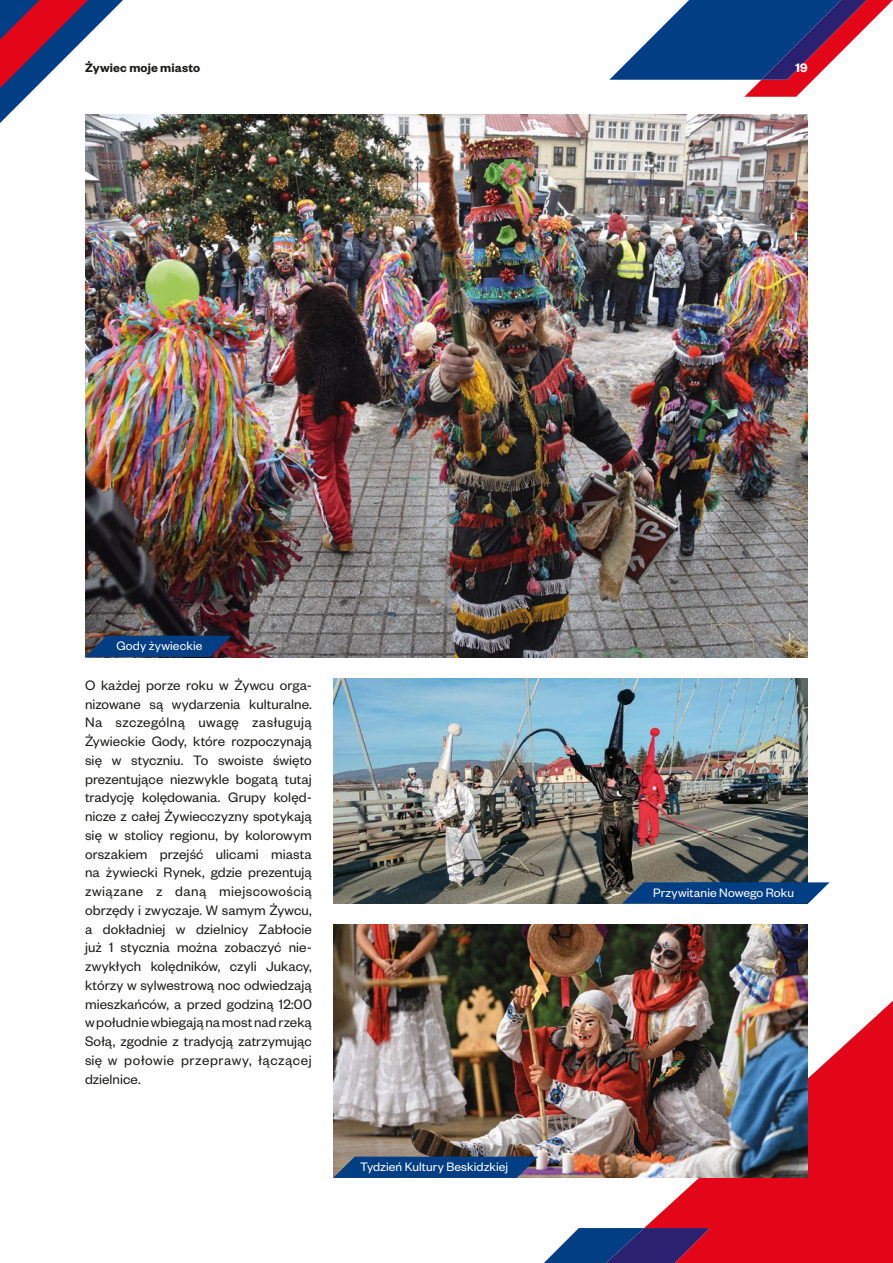
<style>
.page{position:relative;width:893px;height:1263px;background:#fff}
.page>*{position:absolute;margin:0;border:0;box-sizing:border-box;transform-origin:0 0}
.t1{font:15px/18.8px "Founders Grotesk";letter-spacing:.025em;color:#1d1d1b;text-align:justify}
.t2{font:13.5px "Founders Grotesk";letter-spacing:.01em;color:#fff}
.t3{font:600 13.5px "Founders Grotesk";letter-spacing:.01em;color:#1d1d1b}
.t4{font:600 13.5px "Founders Grotesk";color:#fff}
</style>
<div class="page">
<svg style="left:609px;top:0;width:284px;height:97px"></svg>
<svg style="left:0;top:0;width:101px;height:123px"></svg>
<svg style="left:644px;top:1001px;width:249px;height:262px;fill:#e30518"></svg>
<svg style="left:544px;top:1228px;width:166px;height:35px"></svg>
<img style="left:333px;top:678px;width:475px;height:226px">
<img style="left:85px;top:115px;width:723px;height:542px">
<img style="left:333px;top:925px;width:475px;height:253px">
<svg style="left:85px;top:636px;width:147px;height:21px"></svg>
<svg style="left:622px;top:882px;width:207px;height:22px"></svg>
<svg style="left:333px;top:1157px;width:205px;height:21px"></svg>
<p class="t3" style="left:85px;top:59px;width:117px">Żywiec moje miasto</p>
<p class="t4" style="left:796px;top:59px;width:14px">19</p>
<p class="t2" style="left:116px;top:638px;width:87px">Gody żywieckie</p>
<p class="t1" style="left:85px;top:675px;width:228px">O każdej porze roku w Żywcu orga&shy;nizowane są wydarzenia kulturalne.<br>Na szczególną uwagę zasługują Żywieckie Gody, które rozpoczynają się w styczniu. To swoiste święto prezentujące niezwykle bogatą tutaj tradycję kolędowania. Grupy kolęd&shy;nicze z całej Żywiecczyzny spotykają się w stolicy regionu, by kolorowym orszakiem przejść ulicami miasta na żywiecki Rynek, gdzie prezentują związane z daną miejscowością obrzędy i zwyczaje. W samym Żywcu, a dokładniej w dzielnicy Zabłocie już 1 stycznia można zobaczyć nie&shy;zwykłych kolędników, czyli Jukacy, którzy w sylwestrową noc odwiedzają mieszkańców, a przed godziną 12:00 w południe wbiegają na most nad rzeką Sołą, zgodnie z tradycją zatrzymując się w połowie przeprawy, łączącej dzielnice.</p>
<p class="t2" style="left:360px;top:1159px;width:149px">Tydzień Kultury Beskidzkiej</p>
<p class="t2" style="left:653px;top:884px;width:142px">Przywitanie Nowego Roku</p>
</div>
